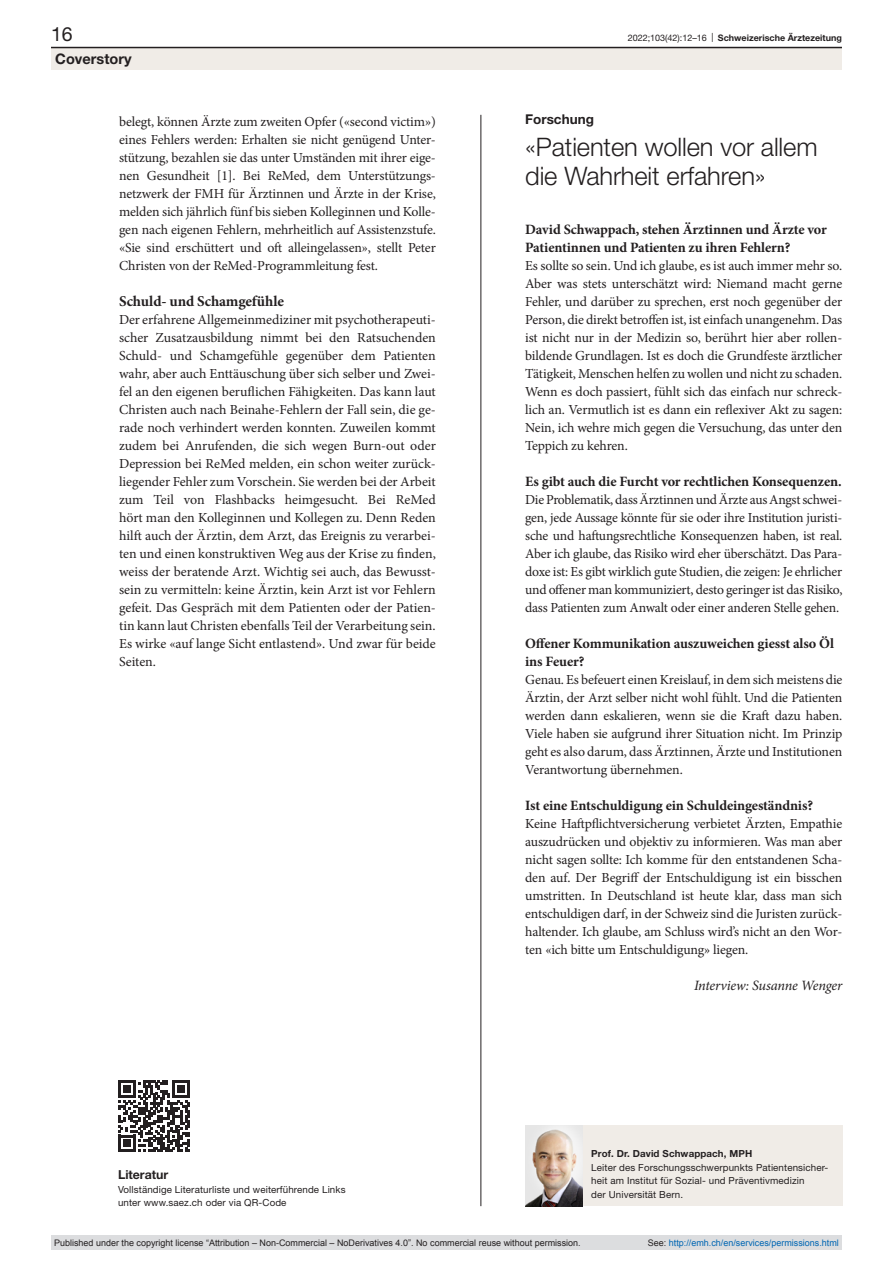
<style>
.page{position:relative;width:893px;height:1263px;background:#fff}
.page>*{position:absolute;margin:0;border:0;box-sizing:border-box;transform-origin:0 0}
.article-title-L17{font:300 25.5px/28.5px "Helvetica Neue LT Pro";letter-spacing:-.005em;color:#231f20}
.t1{font:19.5px "Helvetica Neue LT Pro";color:#231f20}
.head2{font:700 15px "Minion Pro";letter-spacing:-.01em;color:#231f20}
.t2{font:700 14.55px "Helvetica Neue LT Pro";color:#231f20}
.interview-question{font:700 14.25px/18px "Minion Pro";letter-spacing:-.01em;color:#231f20}
.interview-answer{font:italic 14.25px "Minion Pro";letter-spacing:-.015em;color:#231f20}
.interview-answer-2{font:13.8px/18px "Minion Pro";letter-spacing:-.015em;color:#231f20;text-align:justify}
.paragraph{font:13.8px/18px "Minion Pro";color:#231f20;text-align:justify}
.paragraph-indent{font:13.8px/18px "Minion Pro";letter-spacing:-.01em;color:#231f20;text-align:justify}
.pre-heading{font:700 13.5px "Helvetica Neue LT Pro";color:#231f20}
.online-ref-head{font:700 12.3px "Helvetica Neue LT Pro";color:#231f20}
.affiliations-small{font:9.75px/13.5px "Helvetica Neue LT Pro";letter-spacing:.01em;color:#231f20}
.online-ref{font:9.75px/13.5px "Helvetica Neue LT Pro";letter-spacing:.01em;color:#231f20}
.authors-small{font:700 9.75px "Helvetica Neue LT Pro";letter-spacing:.01em;color:#231f20}
.t3{font:9px "Arial";color:#231f20}
.t4{font:9px "Arial";color:#0066b3}
.t5{font:700 9px "Helvetica Neue LT Pro";color:#231f20}
.s1{font-weight:400}
.s2{color:#231f20}
</style>
<div class="page">
<div style="left:525px;top:1125px;width:317px;height:81px;background:#f0ece7"></div>
<svg style="left:118px;top:1080px;width:72px;height:72px"></svg>
<hr style="left:480px;top:115px;width:1px;height:1091px;background:#231f20">
<img style="left:525px;top:1128px;width:58px;height:78px">
<div style="left:51px;top:48px;width:791px;height:22px;background:#f0ece7"></div>
<hr style="left:51px;top:47px;width:791px;height:1px;background:#231f20">
<div style="left:51px;top:1235px;width:791px;height:15px;background:#dcdddf"></div>
<h2 class="t1" style="left:51px;top:22px;width:23px">16</h2>
<p class="t5" style="left:628px;top:32px;width:216px"><span class="s1">2022;103(42):12–16 |</span> Schweizerische Ärztezeitung</p>
<p class="t2" style="left:55px;top:49px;width:78px">Coverstory</p>
<p class="paragraph-indent" style="left:119px;top:113px;width:318px">belegt, können Ärzte zum zweiten Opfer («second victim») eines Fehlers werden: Erhalten sie nicht genügend Unter&shy;stützung, bezahlen sie das unter Umständen mit ihrer eige&shy;nen Gesundheit [1]. Bei ReMed, dem Unterstützungs&shy;netzwerk der FMH für Ärztinnen und Ärzte in der Krise, melden sich jährlich fünf bis sieben Kolleginnen und Kolle&shy;gen nach eigenen Fehlern, mehrheitlich auf Assistenzstufe. «Sie sind erschüttert und oft alleingelassen», stellt Peter Christen von der ReMed-Programmleitung fest.</p>
<p class="head2" style="left:119px;top:291px;width:166px">Schuld- und Schamgefühle</p>
<p class="paragraph" style="left:119px;top:311px;width:318px">Der erfahrene Allgemeinmediziner mit psychotherapeuti&shy;scher Zusatzausbildung nimmt bei den Ratsuchenden Schuld- und Schamgefühle gegenüber dem Patienten wahr, aber auch Enttäuschung über sich selber und Zwei&shy;fel an den eigenen beruflichen Fähigkeiten. Das kann laut Christen auch nach Beinahe-Fehlern der Fall sein, die ge&shy;rade noch verhindert werden konnten. Zuweilen kommt zudem bei Anrufenden, die sich wegen Burn-out oder Depression bei ReMed melden, ein schon weiter zurück&shy;liegender Fehler zum Vorschein. Sie werden bei der Arbeit zum Teil von Flashbacks heimgesucht. Bei ReMed hört man den Kolleginnen und Kollegen zu. Denn Reden hilft auch der Ärztin, dem Arzt, das Ereignis zu verarbei&shy;ten und einen konstruktiven Weg aus der Krise zu finden, weiss der beratende Arzt. Wichtig sei auch, das Bewusst&shy;sein zu vermitteln: keine Ärztin, kein Arzt ist vor Fehlern gefeit. Das Gespräch mit dem Patienten oder der Patien&shy;tin kann laut Christen ebenfalls Teil der Verarbeitung sein.<br>Es wirke «auf lange Sicht entlastend». Und zwar für beide Seiten.</p>
<p class="online-ref-head" style="left:118px;top:1167px;width:52px">Literatur</p>
<p class="online-ref" style="left:118px;top:1182px;width:229px">Vollständige Literaturliste und weiterführende Links unter www.saez.ch oder via QR-Code</p>
<p class="pre-heading" style="left:525px;top:111px;width:70px">Forschung</p>
<p class="article-title-L17" style="left:525px;top:132px;width:294px">«Patienten wollen vor allem die Wahrheit erfahren»</p>
<p class="interview-question" style="left:525px;top:220px;width:303px">David Schwappach, stehen Ärztinnen und Ärzte vor<br>Patientinnen und Patienten zu ihren Fehlern?</p>
<p class="interview-answer-2" style="left:525px;top:257px;width:319px">Es sollte so sein. Und ich glaube, es ist auch immer mehr so.<br>Aber was stets unterschätzt wird: Niemand macht gerne Fehler, und darüber zu sprechen, erst noch gegenüber der Person, die direkt betroffen ist, ist einfach unangenehm. Das ist nicht nur in der Medizin so, berührt hier aber rollen&shy;bildende Grundlagen. Ist es doch die Grundfeste ärztlicher Tätigkeit, Menschen helfen zu wollen und nicht zu schaden.<br>Wenn es doch passiert, fühlt sich das einfach nur schreck&shy;lich an. Vermutlich ist es dann ein reflexiver Akt zu sagen:<br>Nein, ich wehre mich gegen die Versuchung, das unter den Teppich zu kehren.</p>
<p class="interview-question" style="left:525px;top:472px;width:318px">Es gibt auch die Furcht vor rechtlichen Konsequenzen.</p>
<p class="interview-answer-2" style="left:525px;top:491px;width:319px">Die Problematik, dass Ärztinnen und Ärzte aus Angst schwei&shy;gen, jede Aussage könnte für sie oder ihre Institution juristi&shy;sche und haftungsrechtliche Konsequenzen haben, ist real.<br>Aber ich glaube, das Risiko wird eher überschätzt. Das Para&shy;doxe ist: Es gibt wirklich gute Studien, die zeigen: Je ehrlicher und offener man kommuniziert, desto geringer ist das Risiko, dass Patienten zum Anwalt oder einer anderen Stelle gehen.</p>
<p class="interview-question" style="left:525px;top:634px;width:310px">Offener Kommunikation auszuweichen giesst also Öl ins Feuer?</p>
<p class="interview-answer-2" style="left:525px;top:671px;width:319px">Genau. Es befeuert einen Kreislauf, in dem sich meistens die Ärztin, der Arzt selber nicht wohl fühlt. Und die Patienten werden dann eskalieren, wenn sie die Kraft dazu haben.<br>Viele haben sie aufgrund ihrer Situation nicht. Im Prinzip geht es also darum, dass Ärztinnen, Ärzte und Institutionen Verantwortung übernehmen.</p>
<p class="interview-question" style="left:525px;top:796px;width:289px">Ist eine Entschuldigung ein Schuldeingeständnis?</p>
<p class="interview-answer-2" style="left:525px;top:815px;width:319px">Keine Haftpflichtversicherung verbietet Ärzten, Empathie auszudrücken und objektiv zu informieren. Was man aber nicht sagen sollte: Ich komme für den entstandenen Scha&shy;den auf. Der Begriff der Entschuldigung ist ein bisschen umstritten. In Deutschland ist heute klar, dass man sich entschuldigen darf, in der Schweiz sind die Juristen zurück&shy;haltender. Ich glaube, am Schluss wird’s nicht an den Wor&shy;ten «ich bitte um Entschuldigung» liegen.</p>
<p class="interview-answer" style="left:694px;top:976px;width:150px">Interview: Susanne Wenger</p>
<p class="authors-small" style="left:591px;top:1147px;width:162px">Prof. Dr. David Schwappach, MPH</p>
<p class="affiliations-small" style="left:591px;top:1160px;width:239px">Leiter des Forschungsschwerpunkts Patientensicher&shy;heit am Institut für Sozial- und Präventivmedizin<br>der Universität Bern.</p>
<p class="t3" style="left:54px;top:1237px;width:528px">Published under the copyright license “Attribution – Non-Commercial – NoDerivatives 4.0”. No commercial reuse without permission.</p>
<p class="t4" style="left:648px;top:1237px;width:193px"><span class="s2">See:</span> http://emh.ch/en/services/permissions.html</p>
</div>
